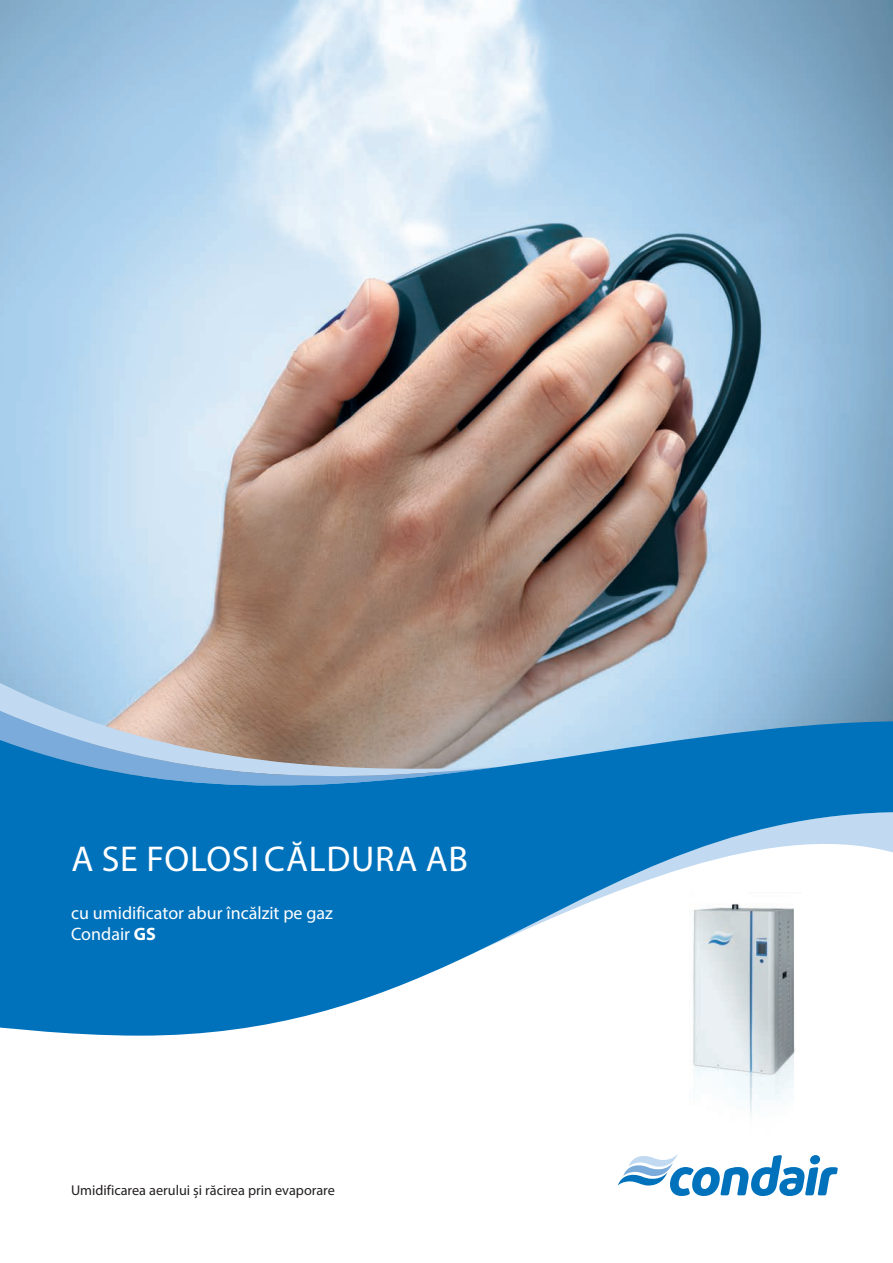
<style>
.page{position:relative;width:893px;height:1263px;background:#fff}
.page>*{position:absolute;margin:0;border:0;box-sizing:border-box;transform-origin:0 0}
.t1{font:36px "Myriad Pro";letter-spacing:.02em;color:#fff}
.t2{font:18px/21.3px "Myriad Pro";color:#fff}
.t3{font:14.25px "Myriad Pro";color:#231f20}
.s1{font-weight:700}
</style>
<div class="page">
<img style="left:0;top:0;width:893px;height:721px">
<svg style="left:0;top:676px;width:503px;height:45px;background:#ada29d"></svg>
<svg style="left:0;top:705px;width:500px;height:16px;background:#afa29c"></svg>
<svg style="left:0;top:721px;width:893px;height:315px;fill:#0072bc"></svg>
<svg style="left:618px;top:1154px;width:220px;height:42px"></svg>
<img style="left:690px;top:892px;width:111px;height:223px">
<h1 class="t1" style="left:71px;top:837px;width:398px">A SE FOLOSICĂLDURA AB</h1>
<p class="t2" style="left:71px;top:901px;width:263px">cu umidificator abur încălzit pe gaz<br>Condair <span class="s1">GS</span></p>
<p class="t3" style="left:71px;top:1181px;width:265px">Umidificarea aerului și răcirea prin evaporare</p>
</div>
